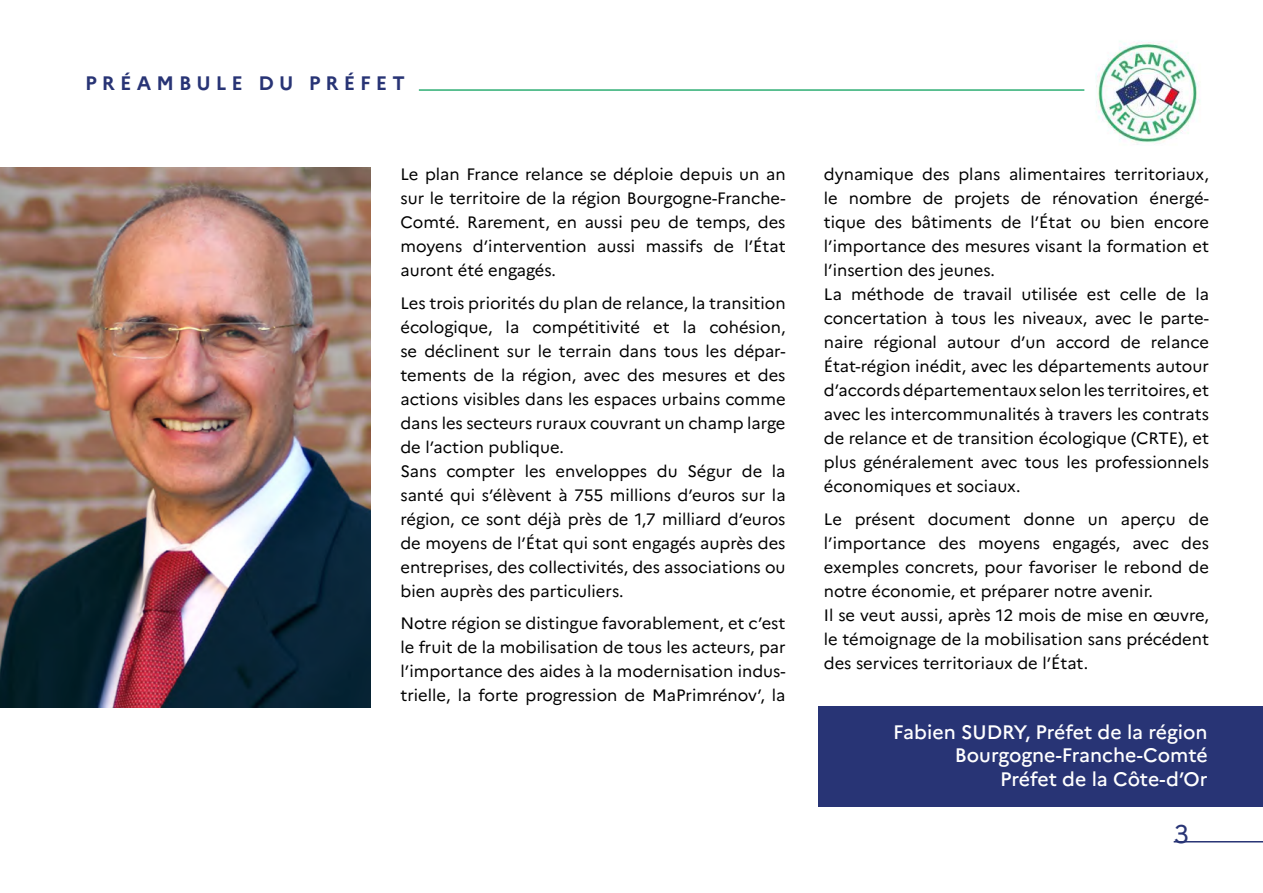
<style>
.page{position:relative;width:1263px;height:893px;background:#fff}
.page>*{position:absolute;margin:0;border:0;box-sizing:border-box;transform-origin:0 0}
.t1{font:25.5px "Marianne";color:#283475}
.t2{font:500 19.5px/23.4px "Marianne";color:#fff;text-align:right}
.t3{font:700 19.5px "Marianne";letter-spacing:.26em;color:#283475}
.t4{font:16.5px/24px "Marianne";color:#000}
</style>
<div class="page">
<hr style="left:1174px;top:841px;width:89px;height:1px;background:#283475">
<img style="left:1084px;top:30px;width:125px;height:124px;border-radius:62px">
<hr style="left:419px;top:89px;width:665px;height:2px;background:#2eae74">
<img style="left:0;top:168px;width:371px;height:539px">
<div style="left:819px;top:706px;width:444px;height:101px;background:#283475"></div>
<p class="t3" style="left:85px;top:72px;width:321px">PRÉAMBULE DU PRÉFET</p>
<p class="t4" style="left:400px;top:162px;width:387px;text-align:justify">Le plan France relance se déploie depuis un an sur le territoire de la région Bourgogne-Franche-Comté. Rarement, en aussi peu de temps, des moyens d’intervention aussi massifs de l’État auront été engagés.</p>
<p class="t4" style="left:400px;top:291px;width:387px">Les trois priorités du plan de relance, la transition écologique, la compétitivité et la cohésion, se déclinent sur le terrain dans tous les dépar&shy;tements de la région, avec des mesures et des actions visibles dans les espaces urbains comme dans les secteurs ruraux couvrant un champ large de l’action publique.<br>Sans compter les enveloppes du Ségur de la santé qui s’élèvent à 755 millions d’euros sur la région, ce sont déjà près de 1,7 milliard d’euros de moyens de l’État qui sont engagés auprès des entreprises, des collectivités, des associations ou bien auprès des particuliers.</p>
<p class="t4" style="left:400px;top:611px;width:387px;text-align:justify">Notre région se distingue favorablement, et c’est le fruit de la mobilisation de tous les acteurs, par l’importance des aides à la modernisation indus&shy;trielle, la forte progression de MaPrimrénov’, la</p>
<p class="t4" style="left:824px;top:162px;width:387px">dynamique des plans alimentaires territoriaux, le nombre de projets de rénovation énergé&shy;tique des bâtiments de l’État ou bien encore l’importance des mesures visant la formation et l’insertion des jeunes.<br>La méthode de travail utilisée est celle de la concertation à tous les niveaux, avec le parte&shy;naire régional autour d’un accord de relance État-région inédit, avec les départements autour d’accords départementaux selon les territoires, et avec les intercommunalités à travers les contrats de relance et de transition écologique (CRTE), et plus généralement avec tous les professionnels économiques et sociaux.</p>
<p class="t4" style="left:824px;top:507px;width:387px">Le présent document donne un aperçu de l’importance des moyens engagés, avec des exemples concrets, pour favoriser le rebond de notre économie, et préparer notre avenir.<br>Il se veut aussi, après 12 mois de mise en œuvre, le témoignage de la mobilisation sans précédent des services territoriaux de l’État.</p>
<p class="t2" style="left:893px;top:720px;width:316px">Fabien SUDRY, Préfet de la région<br>Bourgogne-Franche-Comté<br>Préfet de la Côte-d’Or</p>
<h1 class="t1" style="left:1174px;top:818px;width:17px">3</h1>
</div>
